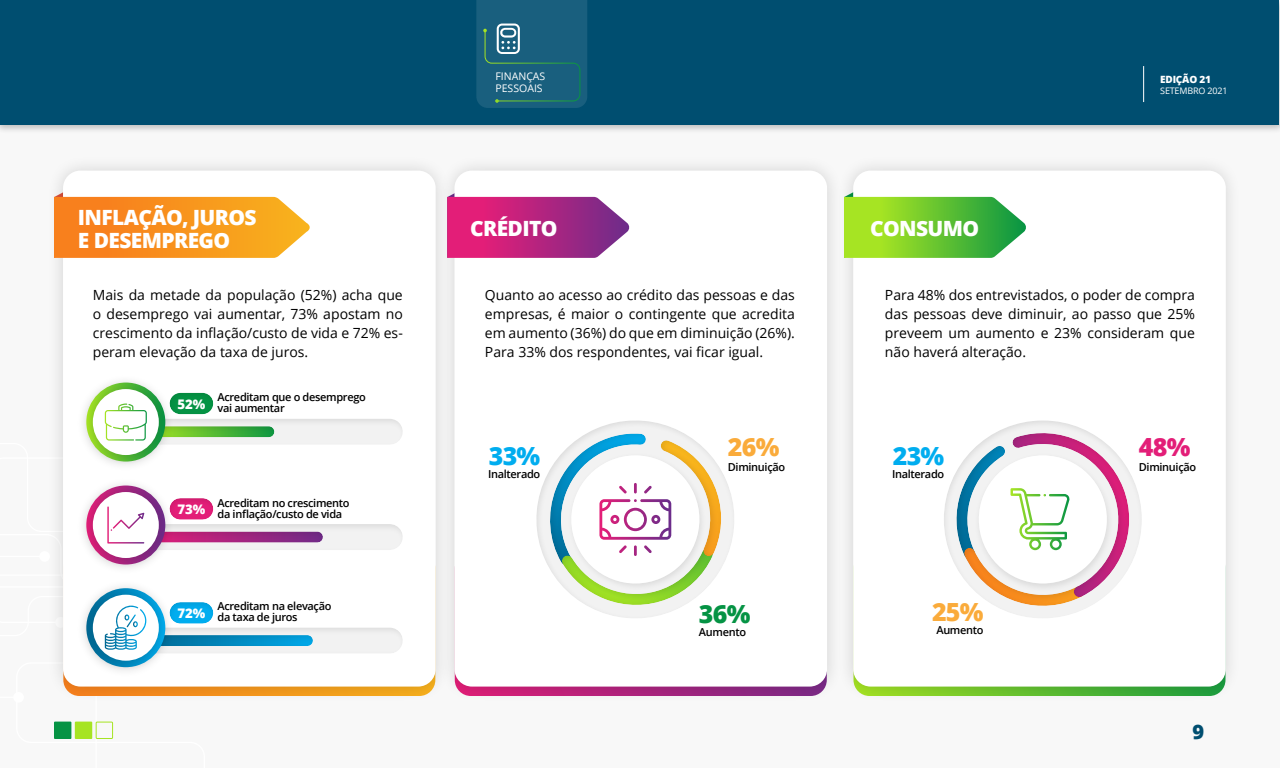
<style>
.page{position:relative;width:1280px;height:768px;background:#fff}
.page>*{position:absolute;margin:0;border:0;box-sizing:border-box;transform-origin:0 0}
.t1{font:800 25px "Open Sans";color:#faab3b}
.t2{font:800 25px "Open Sans";color:#00adef}
.t3{font:800 25px "Open Sans";color:#e31e78}
.t4{font:800 25px "Open Sans";color:#059344}
.t5{font:800 21px/23px "Open Sans";letter-spacing:-.03em;color:#fff}
.t6{font:800 20px "Open Sans";color:#004e70}
.t7{font:14px/19px "Open Sans";color:#000;text-align:justify}
.t8{font:800 13.2px "Open Sans";color:#fff}
.t9{font:600 11px/11px "Open Sans";letter-spacing:-.03em;color:#000}
.t10{font:10.5px/11.5px "Open Sans";color:#fff}
.t11{font:800 10px "Open Sans";letter-spacing:-.02em;color:#fff}
.t12{font:9px "Open Sans";letter-spacing:-.02em;color:#fff}
</style>
<div class="page">
<div style="left:0;top:124px;width:1280px;height:644px;background:#f8f8f8"></div>
<div style="left:47px;top:154px;width:405px;height:549px;background:#000;opacity:.15"></div>
<div style="left:63px;top:171px;width:373px;height:516px;background:#fff;border-radius:17px"></div>
<svg style="left:54px;top:182px;width:256px;height:76px"></svg>
<div style="left:438px;top:154px;width:405px;height:549px;background:#000;opacity:.15"></div>
<div style="left:454px;top:171px;width:373px;height:516px;background:#fff;border-radius:17px"></div>
<svg style="left:447px;top:182px;width:183px;height:76px"></svg>
<div style="left:837px;top:154px;width:405px;height:549px;background:#000;opacity:.15"></div>
<div style="left:853px;top:171px;width:373px;height:516px;background:#fff;border-radius:17px"></div>
<svg style="left:844px;top:182px;width:182px;height:76px"></svg>
<svg style="left:944px;top:420px;width:198px;height:198px"></svg>
<svg style="left:536px;top:420px;width:198px;height:198px"></svg>
<div style="left:132px;top:411px;width:280px;height:34px;background:#000;opacity:.1"></div>
<div style="left:132px;top:516px;width:280px;height:34px;background:#000;opacity:.1"></div>
<div style="left:132px;top:620px;width:280px;height:34px;background:#000;opacity:.1"></div>
<div style="left:145px;top:524px;width:187px;height:19px;background:#000;opacity:.1"></div>
<div style="left:83px;top:380px;width:85px;height:86px;background:#000;opacity:.15"></div>
<div style="left:93px;top:389px;width:66px;height:66px;background:#fff;border-radius:50%"></div>
<svg style="left:47px;top:404px;width:278px;height:335px"></svg>
<div style="left:161px;top:491px;width:62px;height:29px;background:#000;opacity:.1"></div>
<div style="left:161px;top:386px;width:62px;height:29px;background:#000;opacity:.1"></div>
<div style="left:161px;top:595px;width:62px;height:29px;background:#000;opacity:.1"></div>
<div style="left:0;top:0;width:1280px;height:134px;background:#000;opacity:.25"></div>
<div style="left:0;top:0;width:1280px;height:124px;background:#004e70"></div>
<hr style="left:1143px;top:66px;width:1px;height:36px;background:#fff">
<svg style="left:476px;top:0;width:111px;height:108px;background:#1f647f"></svg>
<h2 class="t5" style="left:78px;top:204px;width:180px">INFLAÇÃO, JUROS<br>E DESEMPREGO</h2>
<p class="t10" style="left:495px;top:70px;width:51px">FINANÇAS<br>PESSOAIS</p>
<h2 class="t5" style="left:470px;top:216px;width:89px">CRÉDITO</h2>
<h2 class="t5" style="left:870px;top:216px;width:111px">CONSUMO</h2>
<p class="t11" style="left:1160px;top:72px;width:52px">EDIÇÃO 21</p>
<p class="t12" style="left:1160px;top:85px;width:69px">SETEMBRO 2021</p>
<p class="t7" style="left:93px;top:285px;width:312px">Mais da metade da população (52%) acha que o desemprego vai aumentar, 73% apostam no crescimento da inflação/custo de vida e 72% es&shy;peram elevação da taxa de juros.</p>
<p class="t7" style="left:485px;top:285px;width:312px">Quanto ao acesso ao crédito das pessoas e das empresas, é maior o contingente que acredita em aumento (36%) do que em diminuição (26%).<br>Para 33% dos respondentes, vai ficar igual.</p>
<p class="t7" style="left:885px;top:285px;width:312px">Para 48% dos entrevistados, o poder de compra das pessoas deve diminuir, ao passo que 25% preveem um aumento e 23% consideram que não haverá alteração.</p>
<p class="t8" style="left:178px;top:394px;width:29px">52%</p>
<p class="t9" style="left:218px;top:391px;width:150px">Acreditam que o desemprego vai aumentar</p>
<p class="t8" style="left:178px;top:499px;width:29px">73%</p>
<p class="t9" style="left:218px;top:497px;width:134px">Acreditam no crescimento da inflação/custo de vida</p>
<p class="t8" style="left:178px;top:603px;width:29px">72%</p>
<p class="t9" style="left:218px;top:600px;width:115px">Acreditam na elevação da taxa de juros</p>
<h1 class="t1" style="left:728px;top:428px;width:53px">26%</h1>
<h1 class="t3" style="left:1139px;top:428px;width:53px">48%</h1>
<h1 class="t2" style="left:489px;top:437px;width:53px">33%</h1>
<h1 class="t2" style="left:893px;top:437px;width:53px">23%</h1>
<p class="t9" style="left:728px;top:461px;width:59px">Diminuição</p>
<p class="t9" style="left:1139px;top:461px;width:59px">Diminuição</p>
<p class="t9" style="left:488px;top:469px;width:54px">Inalterado</p>
<p class="t9" style="left:892px;top:469px;width:54px">Inalterado</p>
<h1 class="t4" style="left:699px;top:595px;width:53px">36%</h1>
<h1 class="t1" style="left:932px;top:593px;width:53px">25%</h1>
<p class="t9" style="left:699px;top:627px;width:49px">Aumento</p>
<p class="t9" style="left:936px;top:625px;width:49px">Aumento</p>
<h3 class="t6" style="left:1192px;top:717px;width:13px">9</h3>
</div>
